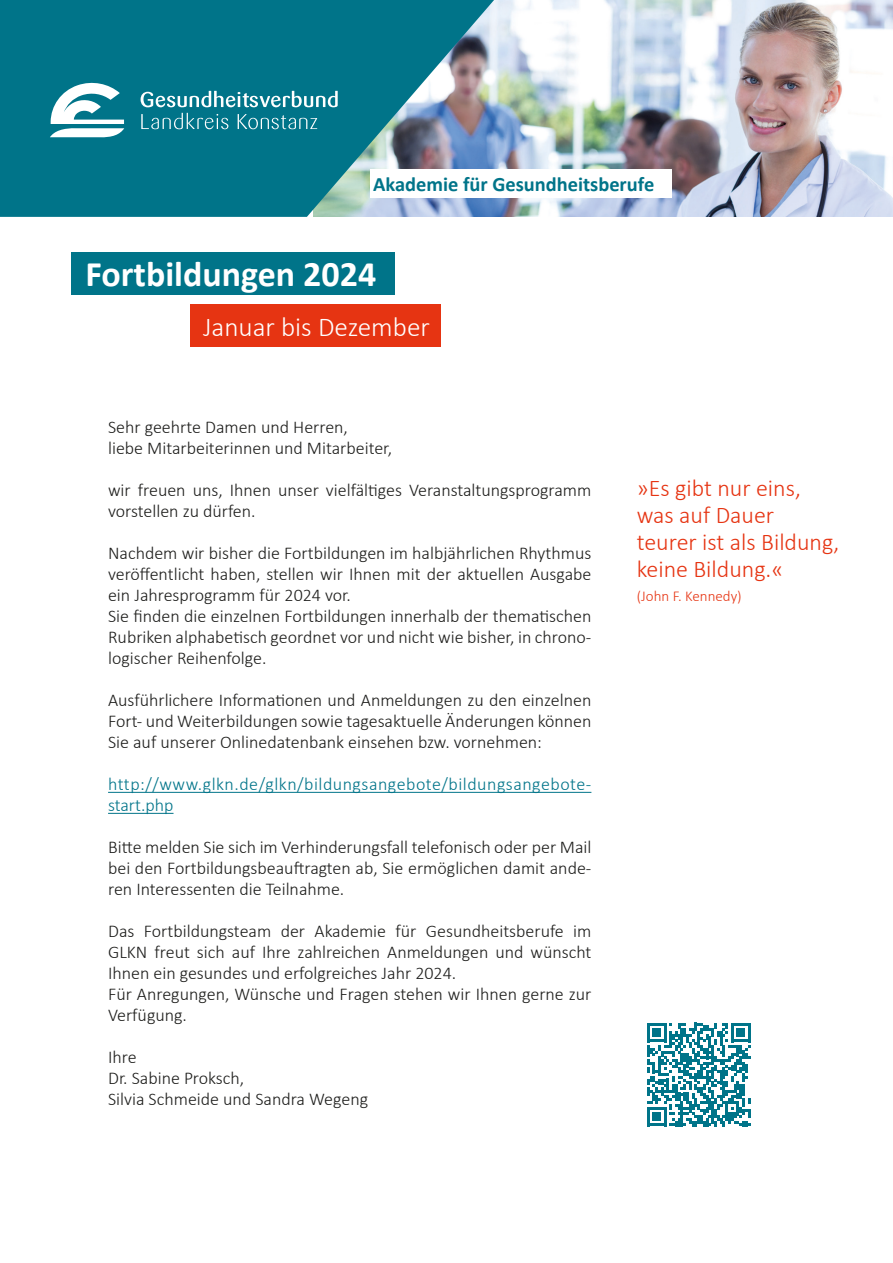
<style>
.page{position:relative;width:893px;height:1263px;background:#fff}
.page>*{position:absolute;margin:0;border:0;box-sizing:border-box;transform-origin:0 0}
.t1{font:700 36px "Calibri";color:#fff}
.t2{font:300 27.3px "Calibri";color:#fff}
.t3{font:300 24px/27px "Calibri";color:#e63412}
.t4{font:700 20.4px "Calibri";color:#007489}
.t5{font:300 18px/21px "Calibri";color:#1d1d1b}
.t6{font:300 18px/21px "Calibri";letter-spacing:.03em;color:#007489}
.t7{font:300 15px "Calibri";color:#e63412}
</style>
<div class="page">
<img style="left:494px;top:0;width:399px;height:216px">
<svg style="left:0;top:0;width:494px;height:217px;background:#1b7d91"></svg>
<div style="left:370px;top:169px;width:302px;height:29px;background:#fff"></div>
<div style="left:190px;top:304px;width:251px;height:43px;background:#e63412"></div>
<svg style="left:50px;top:80px;width:74px;height:58px"></svg>
<svg style="left:141px;top:91px;width:197px;height:16px"></svg>
<svg style="left:141px;top:113px;width:87px;height:16px"></svg>
<svg style="left:238px;top:114px;width:79px;height:15px"></svg>
<hr style="left:108px;top:792px;width:483px;height:1px;background:#007489">
<hr style="left:108px;top:813px;width:66px;height:1px;background:#007489">
<div style="left:71px;top:252px;width:323px;height:43px;background:#007489"></div>
<svg style="left:647px;top:1023px;width:103px;height:103px"></svg>
<p class="t4" style="left:373px;top:170px;width:283px">Akademie für Gesundheitsberufe</p>
<h1 class="t1" style="left:85px;top:249px;width:292px">Fortbildungen 2024</h1>
<h2 class="t2" style="left:203px;top:310px;width:228px">Januar bis Dezember</h2>
<p class="t5" style="left:108px;top:416px;width:286px">Sehr geehrte Damen und Herren,<br>liebe Mitarbeiterinnen und Mitarbeiter,</p>
<p class="t5" style="left:108px;top:479px;width:485px">wir freuen uns, Ihnen unser vielfältiges Veranstaltungsprogramm vorstellen zu dürfen.</p>
<p class="t5" style="left:108px;top:542px;width:485px">Nachdem wir bisher die Fortbildungen im halbjährlichen Rhythmus veröffentlicht haben, stellen wir Ihnen mit der aktuellen Ausgabe ein Jahresprogramm für 2024 vor.<br>Sie finden die einzelnen Fortbildungen innerhalb der thematischen Rubriken alphabetisch geordnet vor und nicht wie bisher, in chrono&shy;logischer Reihenfolge.</p>
<p class="t5" style="left:108px;top:689px;width:485px;text-align:justify">Ausführlichere Informationen und Anmeldungen zu den einzelnen Fort- und Weiterbildungen sowie tagesaktuelle Änderungen können Sie auf unserer Onlinedatenbank einsehen bzw. vornehmen:</p>
<p class="t6" style="left:108px;top:773px;width:485px">http://www.glkn.de/glkn/bildungsangebote/bildungsangebote&shy;start.php</p>
<p class="t5" style="left:108px;top:836px;width:485px;text-align:justify">Bitte melden Sie sich im Verhinderungsfall telefonisch oder per Mail bei den Fortbildungsbeauftragten ab, Sie ermöglichen damit ande&shy;ren Interessenten die Teilnahme.</p>
<p class="t5" style="left:108px;top:920px;width:485px">Das Fortbildungsteam der Akademie für Gesundheitsberufe im GLKN freut sich auf Ihre zahlreichen Anmeldungen und wünscht Ihnen ein gesundes und erfolgreiches Jahr 2024.<br>Für Anregungen, Wünsche und Fragen stehen wir Ihnen gerne zur Verfügung.</p>
<p class="t5" style="left:108px;top:1046px;width:262px">Ihre<br>Dr. Sabine Proksch,<br>Silvia Schmeide und Sandra Wegeng</p>
<h3 class="t3" style="left:637px;top:474px;width:204px">»Es gibt nur eins, was auf Dauer teurer ist als Bildung, keine Bildung.«</h3>
<p class="t7" style="left:637px;top:586px;width:106px">(John F. Kennedy)</p>
</div>
